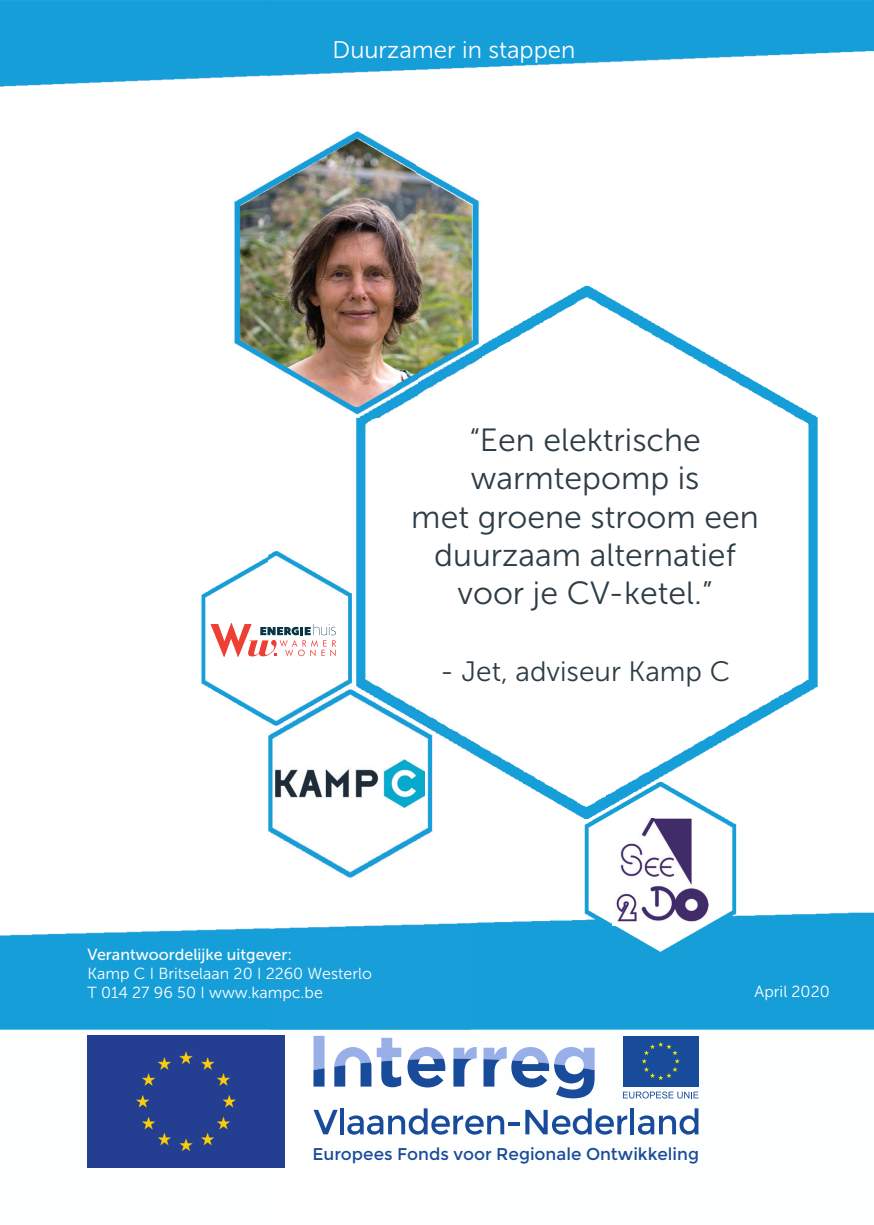
<style>
.page{position:relative;width:874px;height:1225px;background:#fff}
.page>*{position:absolute;margin:0;border:0;box-sizing:border-box;transform-origin:0 0}
.t1{font:32px/38.4px "Museo Sans 300";color:#2d3c45;text-align:center}
.t2{font:28px "Museo Sans 300";color:#2d3c45}
.t3{font:24px "Museo Sans 300";color:#fff}
.t4{font:17px "Montserrat";color:#194b9b}
.t5{font:16px/19.2px "Museo Sans 300";color:#fff}
.t6{font:16px "Museo Sans 500";color:#fff}
</style>
<div class="page">
<img style="left:873px;top:0;width:1px;height:68px">
<img style="left:873px;top:67px;width:1px;height:1158px">
<img style="left:0;top:0;width:268px;height:1168px">
<img style="left:268px;top:0;width:605px;height:77px">
<img style="left:471px;top:285px;width:402px;height:850px">
<img style="left:268px;top:417px;width:203px;height:751px">
<img style="left:612px;top:819px;width:93px;height:106px">
<img style="left:275px;top:760px;width:149px;height:47px">
<img style="left:615px;top:818px;width:92px;height:105px">
<svg style="left:210px;top:623px;width:126px;height:34px"></svg>
<div style="left:87px;top:1035px;width:197px;height:132px;background:#243e91"></div>
<svg style="left:313px;top:1035px;width:11px;height:51px"></svg>
<svg style="left:407px;top:1047px;width:38px;height:40px"></svg>
<svg style="left:453px;top:1046px;width:23px;height:40px"></svg>
<svg style="left:483px;top:1046px;width:111px;height:52px"></svg>
<svg style="left:334px;top:1037px;width:67px;height:50px"></svg>
<div style="left:622px;top:1035px;width:76px;height:51px;background:#194b9b"></div>
<svg style="left:641px;top:1042px;width:38px;height:38px"></svg>
<svg style="left:622px;top:1091px;width:76px;height:7px"></svg>
<svg style="left:313px;top:1109px;width:24px;height:25px"></svg>
<hr style="left:340px;top:1108px;width:3px;height:26px;background:#194b9b">
<svg style="left:347px;top:1108px;width:280px;height:26px"></svg>
<hr style="left:630px;top:1108px;width:4px;height:26px;background:#194b9b">
<svg style="left:637px;top:1108px;width:61px;height:26px"></svg>
<img style="left:222px;top:106px;width:259px;height:311px">
<p class="t3" style="left:332px;top:37px;width:244px">Duurzamer in stappen</p>
<p class="t1" style="left:411px;top:421px;width:349px">“Een elektrische warmtepomp is<br>met groene stroom een duurzaam alternatief voor je CV-ketel.”</p>
<p class="t2" style="left:440px;top:656px;width:291px">- Jet, adviseur Kamp C</p>
<p class="t6" style="left:87px;top:945px;width:206px">Verantwoordelijke uitgever:</p>
<p class="t5" style="left:87px;top:963px;width:286px">Kamp C I Britselaan 20 I 2260 Westerlo<br>T 014 27 96 50 I www.kampc.be</p>
<p class="t5" style="left:754px;top:982px;width:77px">April 2020</p>
<p class="t4" style="left:312px;top:1144px;width:388px">Europees Fonds voor Regionale Ontwikkeling</p>
</div>
